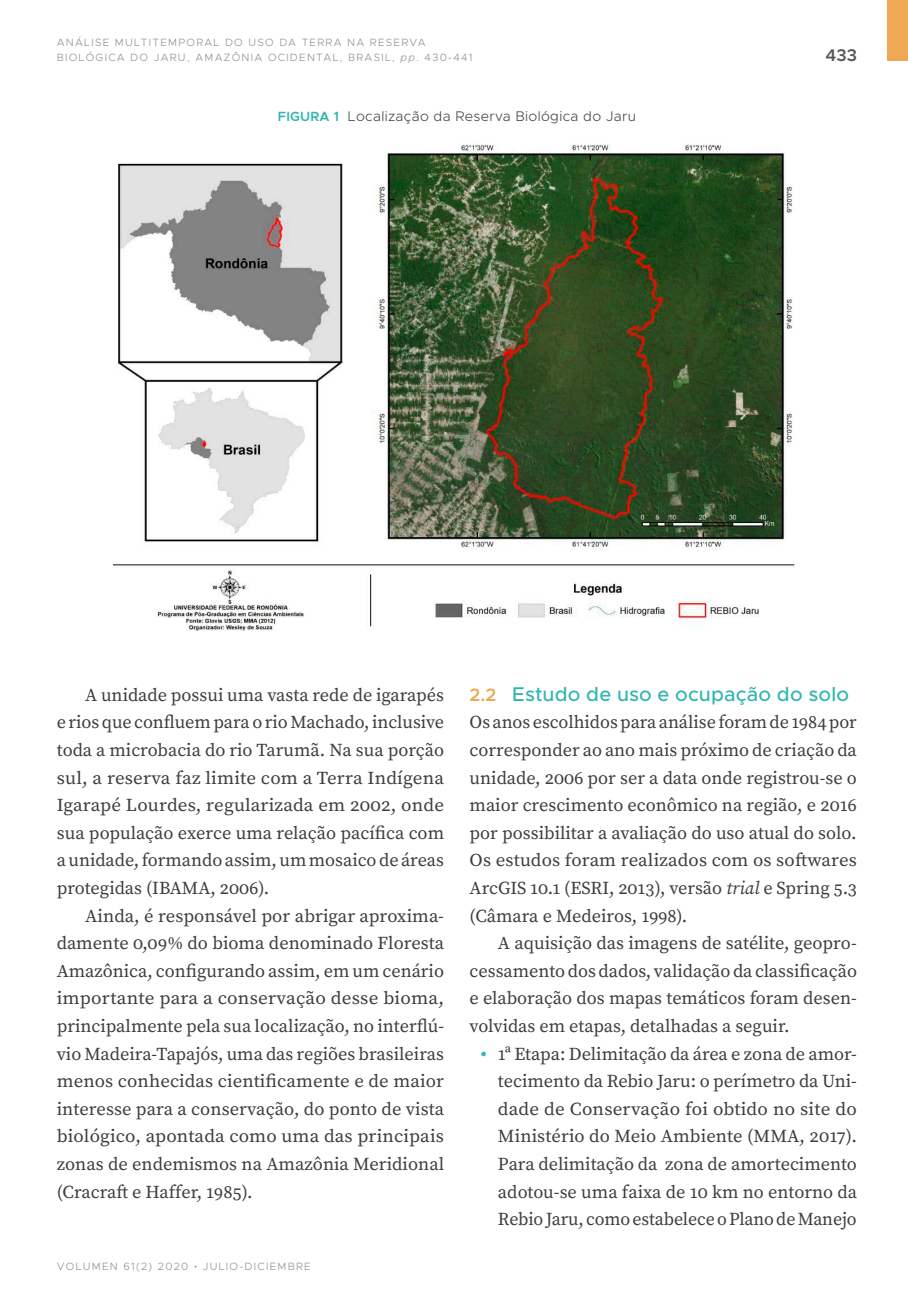
<style>
.page{position:relative;width:908px;height:1304px;background:#fff}
.page>*{position:absolute;margin:0;border:0;box-sizing:border-box;transform-origin:0 0}
.t1{font:500 20px "Metropolis";letter-spacing:.01em;color:#2fb6b0}
.t2{font:18.2px/27.6px "Source Serif Pro";color:#3e3e3f;text-align:justify}
.t3{font:600 17px "Metropolis";color:#57585a}
.t4{font:300 14px "Metropolis";letter-spacing:.025em;color:#474841}
.t5{font:300 10.6px/14.6px "Metropolis";letter-spacing:.12em;color:#929086}
.s1{font-style:italic}
.s2{font-weight:600;font-size:13.4px;color:#2fb6b0}
.s3{font-family:"Source Serif Pro"}
.s4{font-weight:600;font-size:18px;color:#efa954}
.s5{font-weight:600;font-size:18.4px;color:#2fb6b0}
</style>
<div class="page">
<div style="left:886px;top:0;width:21px;height:61px;background:#efa954"></div>
<img style="left:113px;top:144px;width:681px;height:486px">
<p class="t5" style="left:57px;top:35px;width:417px">ANÁLISE MULTITEMPORAL DO USO DA TERRA NA RESERVA<br>BIOLÓGICA DO JARU, AMAZÔNIA OCIDENTAL, BRASIL, <span class="s1">pp</span>. 430-441</p>
<p class="t4" style="left:278px;top:108px;width:359px"><span class="s2">FIGURA 1</span> Localização da Reserva Biológica do Jaru</p>
<p class="t3" style="left:825px;top:44px;width:33px">433</p>
<p class="t2" style="left:57px;top:682px;width:389px;text-indent:28px">A unidade possui uma vasta rede de igarapés e rios que confluem para o rio Machado, inclusive toda a microbacia do rio Tarumã. Na sua porção sul, a reserva faz limite com a Terra Indígena Igarapé Lourdes, regularizada em 2002, onde sua população exerce uma relação pacífica com a unidade, formando assim, um mosaico de áreas protegidas (IBAMA, 2006).</p>
<p class="t2" style="left:57px;top:902px;width:389px;text-indent:28px">Ainda, é responsável por abrigar aproxima&shy;damente 0,09% do bioma denominado Floresta Amazônica, configurando assim, em um cenário importante para a conservação desse bioma, principalmente pela sua localização, no interflú&shy;vio Madeira-Tapajós, uma das regiões brasileiras menos conhecidas cientificamente e de maior interesse para a conservação, do ponto de vista biológico, apontada como uma das principais zonas de endemismos na Amazônia Meridional (Cracraft e Haffer, 1985).</p>
<p class="t5" style="left:57px;top:1259px;width:255px">VOLUMEN 61(2) 2020 <span class="s3">•</span> JULIO-DICIEMBRE</p>
<p class="t1" style="left:469px;top:681px;width:381px"><span class="s4">2.2</span> Estudo de uso e ocupação do solo</p>
<p class="t2" style="left:469px;top:709px;width:388px">Os anos escolhidos para análise foram de 1984 por corresponder ao ano mais próximo de criação da unidade, 2006 por ser a data onde registrou-se o maior crescimento econômico na região, e 2016 por possibilitar a avaliação do uso atual do solo.<br>Os estudos foram realizados com os softwares ArcGIS 10.1 (ESRI, 2013), versão <span class="s1">trial</span> e Spring 5.3 (Câmara e Medeiros, 1998).</p>
<p class="t2" style="left:469px;top:930px;width:389px;text-indent:28px">A aquisição das imagens de satélite, geopro&shy;cessamento dos dados, validação da classificação e elaboração dos mapas temáticos foram desen&shy;volvidas em etapas, detalhadas a seguir.</p>
<p class="t2" style="left:497px;top:1040px;width:360px;text-indent:-17px"><span class="s5">•</span> 1ª Etapa: Delimitação da área e zona de amor&shy;tecimento da Rebio Jaru: o perímetro da Uni&shy;dade de Conservação foi obtido no site do Ministério do Meio Ambiente (MMA, 2017).<br>Para delimitação da zona de amortecimento adotou-se uma faixa de 10 km no entorno da Rebio Jaru, como estabelece o Plano de Manejo</p>
</div>
